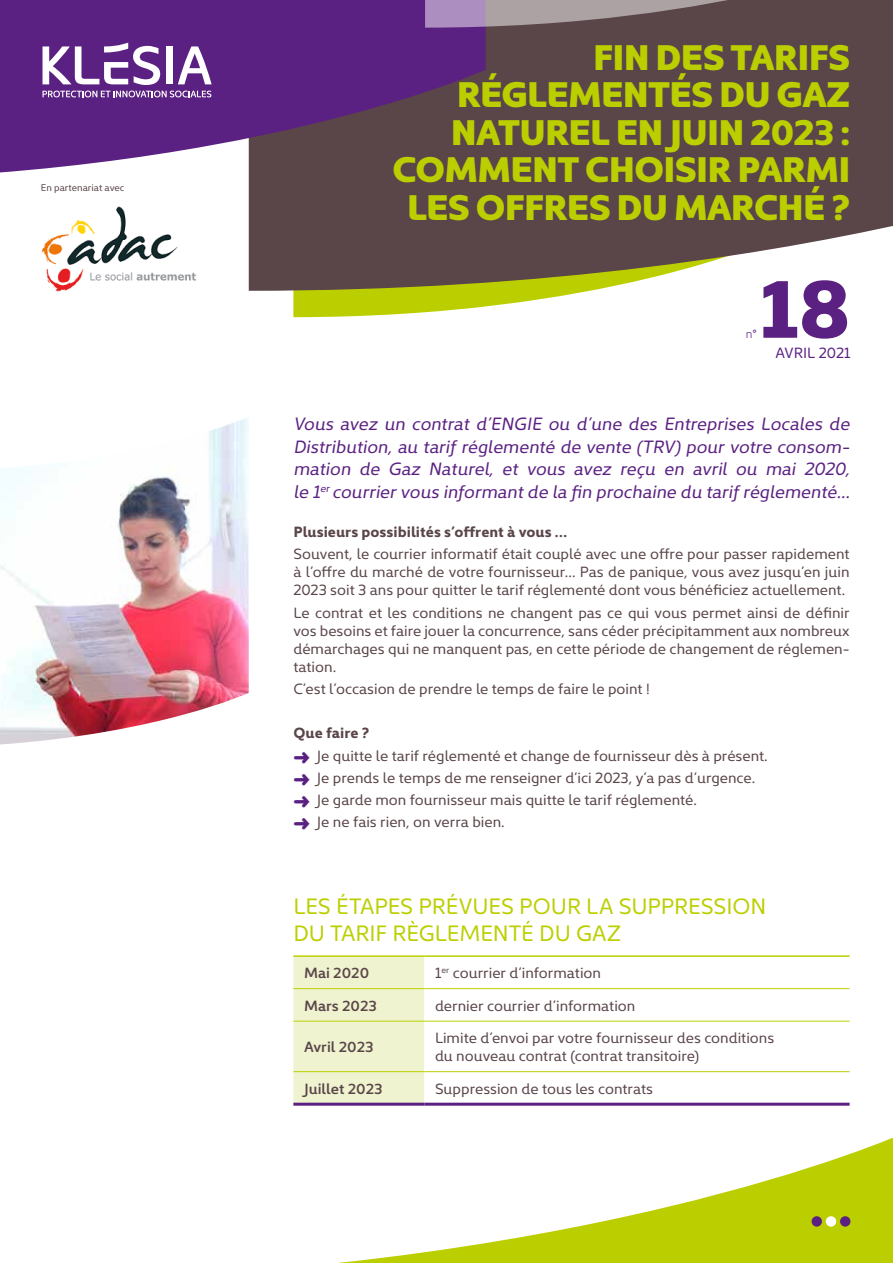
<style>
.page{position:relative;width:893px;height:1263px;background:#fff}
.page>*{position:absolute;margin:0;border:0;box-sizing:border-box;transform-origin:0 0}
.t1{font:900 82.05px "Kyrial Display Pro";color:#5b2182}
.t2{font:900 36px/37.5px "Kyrial Display Pro";letter-spacing:-.02em;color:#bbcf00;text-align:right}
.t3{font:22.5px/27px "Kyrial Display Pro";letter-spacing:-.005em;color:#bbcf00}
.t4{font:italic 18px/22.5px "Kyrial Display Pro";color:#5b2182;text-align:justify}
.t5{font:15px/18px "Kyrial Display Pro";color:#5a4548;text-align:justify}
.t6{font:700 15px "Kyrial Display Pro";color:#5a4548}
.t7{font:600 15px "Kyrial Display Pro";color:#5a4548}
.t8{font:15px "Kyrial Display Pro";color:#5b2182}
.t9{font:300 12px "Kyrial Display Pro";color:#5b2182}
.t10{font:9.75px "Kyrial Display Pro";color:#5a4548}
.s1{font-weight:700}
.s2{color:#5b2182}
</style>
<div class="page">
<svg style="left:293px;top:291px;width:295px;height:26px;fill:#bbcf00"></svg>
<svg style="left:249px;top:28px;width:644px;height:263px;background:#695654"></svg>
<svg style="left:0;top:0;width:486px;height:180px;background:#66387e"></svg>
<svg style="left:425px;top:0;width:468px;height:28px;background:#7d6a73"></svg>
<div style="left:166px;top:46px;width:7px;height:38px;background:#fff"></div>
<svg style="left:178px;top:46px;width:34px;height:38px"></svg>
<svg style="left:43px;top:43px;width:118px;height:42px"></svg>
<svg style="left:43px;top:91px;width:168px;height:6px"></svg>
<svg style="left:338px;top:1137px;width:555px;height:126px"></svg>
<div style="left:840px;top:1216px;width:10px;height:10px;background:#5b2182;border-radius:50%"></div>
<div style="left:826px;top:1216px;width:10px;height:10px;background:#fff;border-radius:50%"></div>
<div style="left:811px;top:1216px;width:11px;height:10px;background:#5b2182;border-radius:50%"></div>
<div style="left:293px;top:957px;width:131px;height:146px;background:#eff3d0"></div>
<svg style="left:424px;top:989px;width:426px;height:114px"></svg>
<hr style="left:293px;top:988px;width:131px;height:1px;background:#bbcf00">
<hr style="left:424px;top:988px;width:426px;height:1px;background:#bbcf00">
<hr style="left:293px;top:1021px;width:131px;height:1px;background:#bbcf00">
<hr style="left:424px;top:1021px;width:426px;height:1px;background:#bbcf00">
<hr style="left:293px;top:1071px;width:131px;height:1px;background:#bbcf00">
<hr style="left:424px;top:1071px;width:426px;height:1px;background:#bbcf00">
<hr style="left:293px;top:1103px;width:131px;height:3px;background:#5b2182">
<hr style="left:424px;top:1103px;width:426px;height:3px;background:#5b2182">
<hr style="left:293px;top:955px;width:131px;height:2px;background:#bbcf00">
<hr style="left:424px;top:955px;width:426px;height:2px;background:#bbcf00">
<img style="left:41px;top:206px;width:156px;height:86px">
<img style="left:0;top:417px;width:249px;height:327px">
<p class="t10" style="left:41px;top:181px;width:85px">En partenariat avec</p>
<h2 class="t2" style="left:392px;top:35px;width:460px">FIN DES TARIFS<br>RÉGLEMENTÉS DU GAZ<br>NATUREL EN JUIN 2023 :<br>COMMENT CHOISIR PARMI<br>LES OFFRES DU MARCHÉ ?</h2>
<h1 class="t1" style="left:760px;top:245px;width:92px">18</h1>
<p class="t8" style="left:775px;top:343px;width:76px">AVRIL 2021</p>
<p class="t9" style="left:746px;top:325px;width:13px">n°</p>
<p class="t4" style="left:293px;top:412px;width:558px">Vous avez un contrat d’ENGIE ou d’une des Entreprises Locales de Distribution, au tarif réglementé de vente (TRV) pour votre consom&shy;mation de Gaz Naturel, et vous avez reçu en avril ou mai 2020, le 1<sup>er</sup> courrier vous informant de la fin prochaine du tarif réglementé…</p>
<p class="t6" style="left:293px;top:521px;width:275px">Plusieurs possibilités s’offrent à vous …</p>
<p class="t5" style="left:293px;top:544px;width:558px">Souvent, le courrier informatif était couplé avec une offre pour passer rapidement à l’offre du marché de votre fournisseur… Pas de panique, vous avez jusqu’en juin 2023 soit 3 ans pour quitter le tarif réglementé dont vous bénéficiez actuellement.</p>
<p class="t5" style="left:293px;top:602px;width:558px">Le contrat et les conditions ne changent pas ce qui vous permet ainsi de définir vos besoins et faire jouer la concurrence, sans céder précipitamment aux nombreux démarchages qui ne manquent pas, en cette période de changement de réglemen&shy;tation.</p>
<p class="t5" style="left:293px;top:679px;width:358px">C’est l’occasion de prendre le temps de faire le point !</p>
<p class="t5" style="left:293px;top:721px;width:476px;line-height:22.2px;text-align:left"><span class="s1">Que faire ?<br></span><span class="s2">➜</span> Je quitte le tarif réglementé et change de fournisseur dès à présent. <span class="s2">➜</span> Je prends le temps de me renseigner d’ici 2023, y’a pas d’urgence. <span class="s2">➜</span> Je garde mon fournisseur mais quitte le tarif réglementé.<br><span class="s2">➜</span> Je ne fais rien, on verra bien.</p>
<h3 class="t3" style="left:293px;top:891px;width:474px">LES ÉTAPES PRÉVUES POUR LA SUPPRESSION<br>DU TARIF RÈGLEMENTÉ DU GAZ</h3>
<p class="t7" style="left:304px;top:962px;width:67px">Mai 2020</p>
<p class="t5" style="left:435px;top:963px;width:168px">1<sup>er</sup> courrier d’information</p>
<p class="t7" style="left:304px;top:994px;width:74px">Mars 2023</p>
<p class="t5" style="left:435px;top:995px;width:202px">dernier courrier d’information</p>
<p class="t7" style="left:304px;top:1036px;width:71px">Avril 2023</p>
<p class="t5" style="left:435px;top:1028px;width:341px">Limite d’envoi par votre fournisseur des conditions du nouveau contrat (contrat transitoire)</p>
<p class="t7" style="left:304px;top:1077px;width:80px">Juillet 2023</p>
<p class="t5" style="left:435px;top:1078px;width:220px">Suppression de tous les contrats</p>
</div>
